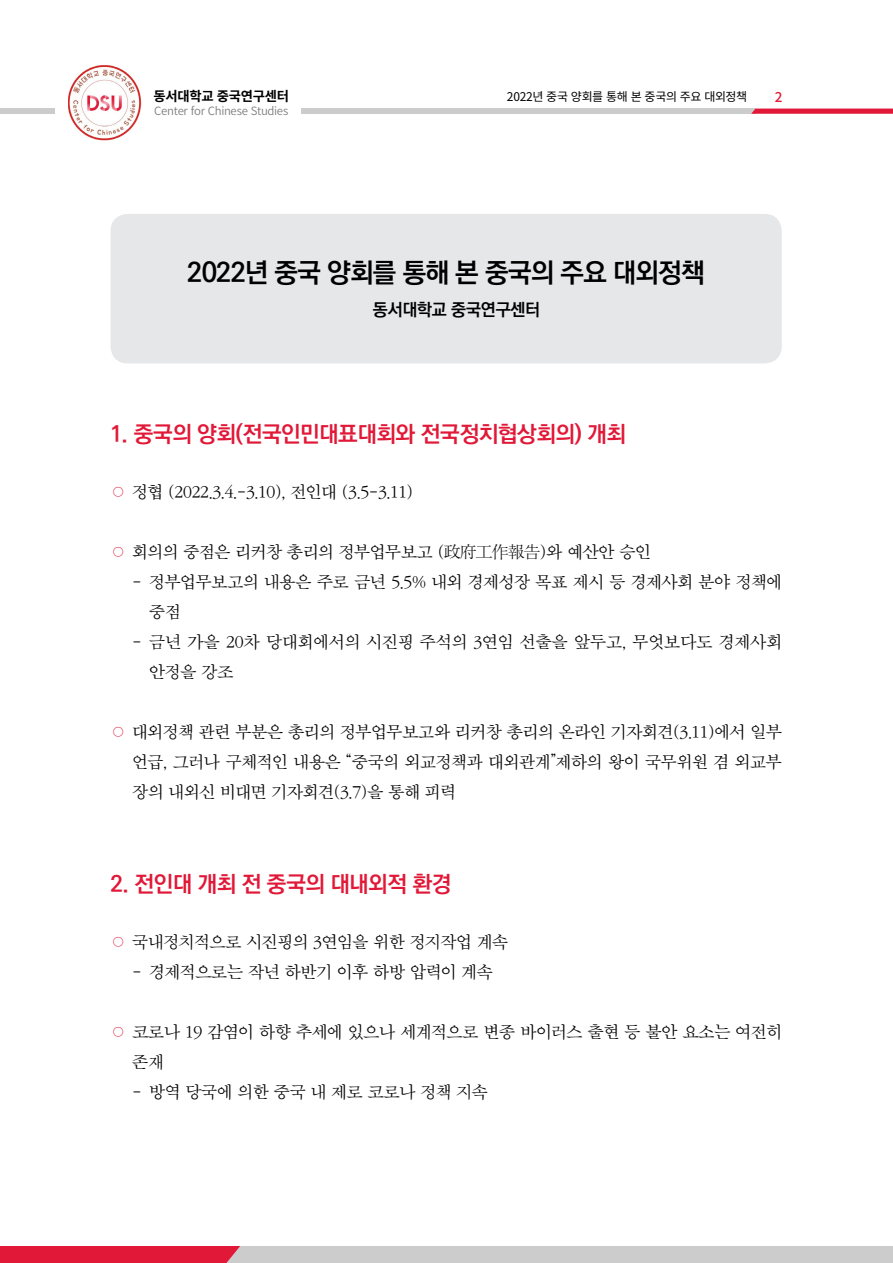
<style>
.page{position:relative;width:893px;height:1263px;background:#fff}
.page>*{position:absolute;margin:0;border:0;box-sizing:border-box;transform-origin:0 0}
.t1{font:27px "Ko Pub World Dotum PB";letter-spacing:-.025em;color:#000}
.t2{font:22.5px "Ko Pub World Dotum PB";letter-spacing:-.02em;color:#e11837}
.t3{font:17.25px/30px "SMSS Myung Jo 10 Std";letter-spacing:-.095em;color:#000}
.t4{font:17.25px "Ko Pub World Dotum PB";letter-spacing:-.015em;color:#000}
.t5{font:500 13.5px "Noto Sans CJ Kkr";color:#e11837}
.t6{font:700 13.35px "Noto Sans CJ Kkr";letter-spacing:-.02em;color:#000}
.t7{font:12px "Noto Sans CJ Kkr";letter-spacing:-.02em;color:#000}
.t8{font:600 11.4px "Noto Sans CJ Kkr";letter-spacing:-.025em;color:#808080}
.s1{color:#e11837}
</style>
<div class="page">
<div style="left:301px;top:109px;width:455px;height:5px;background:#ccc"></div>
<div style="left:0;top:109px;width:55px;height:5px;background:#ccc"></div>
<div style="left:0;top:1246px;width:893px;height:17px;background:#ccc"></div>
<div style="left:0;top:1246px;width:240px;height:17px;background:#e11837"></div>
<svg style="left:751px;top:109px;width:142px;height:5px"></svg>
<img style="left:68px;top:65px;width:73px;height:76px">
<div style="left:111px;top:214px;width:671px;height:149px;background:#e6e7e9;border-radius:17px"></div>
<p class="t6" style="left:154px;top:89px;width:137px">동서대학교 중국연구센터</p>
<p class="t8" style="left:154px;top:104px;width:136px">Center for Chinese Studies</p>
<p class="t7" style="left:507px;top:90px;width:242px">2022년 중국 양회를 통해 본 중국의 주요 대외정책</p>
<p class="t5" style="left:775px;top:89px;width:9px">2</p>
<h1 class="t1" style="left:187px;top:253px;width:519px">2022년 중국 양회를 통해 본 중국의 주요 대외정책</h1>
<p class="t4" style="left:373px;top:297px;width:169px">동서대학교 중국연구센터</p>
<h2 class="t2" style="left:110px;top:418px;width:518px">1. 중국의 양회(전국인민대표대회와 전국정치협상회의) 개최</h2>
<p class="t3" style="left:110px;top:478px;width:306px"><span class="s1">○</span> 정협 (2022.3.4.-3.10), 전인대 (3.5-3.11)</p>
<p class="t3" style="left:110px;top:538px;width:543px"><span class="s1">○</span> 회의의 중점은 리커창 총리의 정부업무보고 (政府工作報告)와 예산안 승인</p>
<p class="t3" style="left:149px;top:568px;width:636px;text-indent:-17px">- 정부업무보고의 내용은 주로 금년 5.5% 내외 경제성장 목표 제시 등 경제사회 분야 정책에 중점</p>
<p class="t3" style="left:148px;top:628px;width:636px;text-indent:-17px">- 금년 가을 20차 당대회에서의 시진핑 주석의 3연임 선출을 앞두고, 무엇보다도 경제사회 안정을 강조</p>
<p class="t3" style="left:131px;top:718px;width:653px;text-align:justify;text-indent:-22px"><span class="s1">○</span> 대외정책 관련 부분은 총리의 정부업무보고와 리커창 총리의 온라인 기자회견(3.11)에서 일부 언급, 그러나 구체적인 내용은 “중국의 외교정책과 대외관계”제하의 왕이 국무위원 겸 외교부 장의 내외신 비대면 기자회견(3.7)을 통해 피력</p>
<h2 class="t2" style="left:110px;top:868px;width:343px">2. 전인대 개최 전 중국의 대내외적 환경</h2>
<p class="t3" style="left:110px;top:928px;width:400px"><span class="s1">○</span> 국내정치적으로 시진핑의 3연임을 위한 정지작업 계속</p>
<p class="t3" style="left:131px;top:958px;width:363px">- 경제적으로는 작년 하반기 이후 하방 압력이 계속</p>
<p class="t3" style="left:132px;top:1018px;width:653px;text-indent:-22px"><span class="s1">○</span> 코로나 19 감염이 하향 추세에 있으나 세계적으로 변종 바이러스 출현 등 불안 요소는 여전히 존재</p>
<p class="t3" style="left:131px;top:1078px;width:359px">- 방역 당국에 의한 중국 내 제로 코로나 정책 지속</p>
</div>
